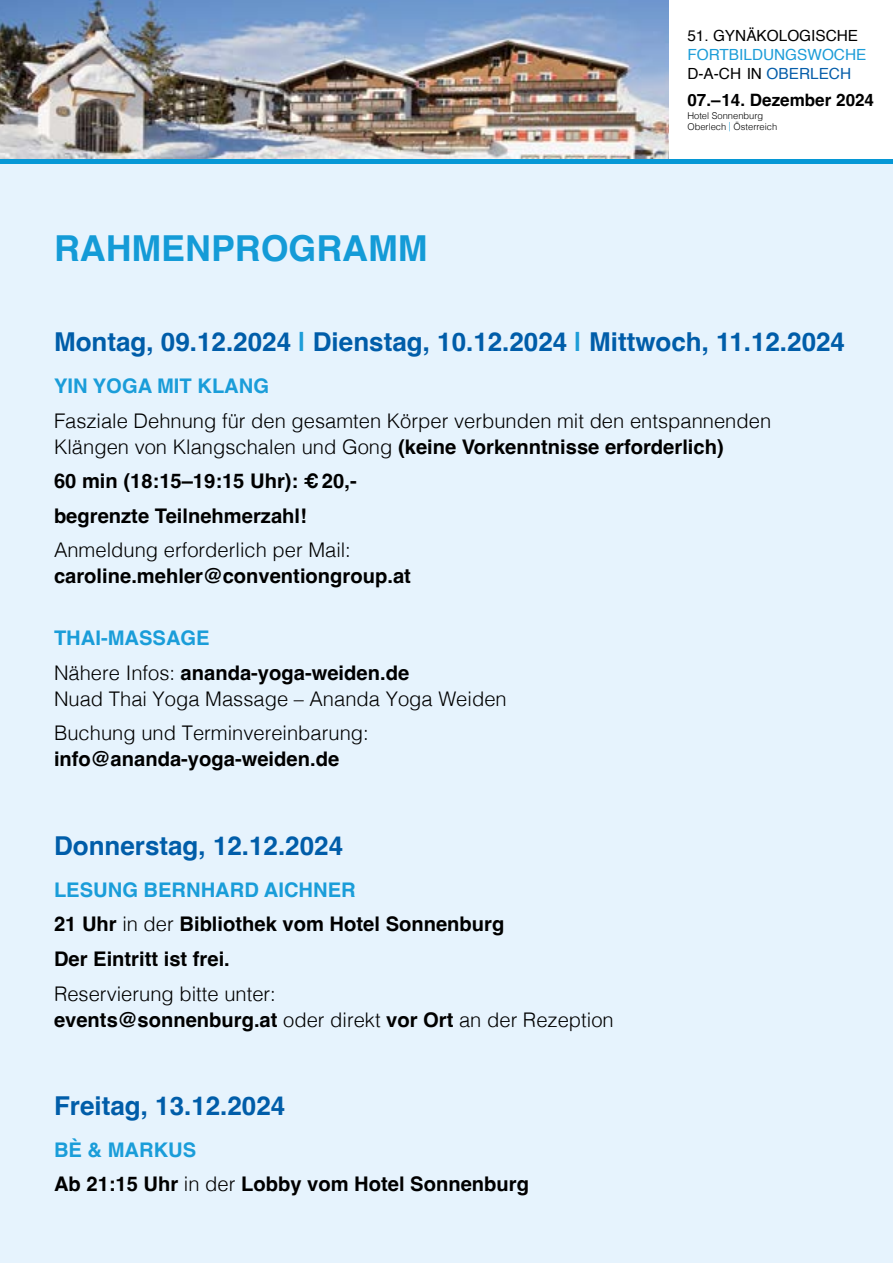
<style>
.page{position:relative;width:893px;height:1263px;background:#fff}
.page>*{position:absolute;margin:0;border:0;box-sizing:border-box;transform-origin:0 0}
.t1{font:700 35.85px "Helvetica";color:#149bd7}
.t2{font:700 25.95px "Helvetica";color:#005da9}
.t3{font:300 20.1px/26px "Helvetica";color:#000}
.t4{font:700 20.1px/34.5px "Helvetica";color:#000}
.t5{font:700 20.1px "Helvetica";color:#1a9dd9}
.t6{font:700 17.1px "Helvetica";color:#000}
.t7{font:15.3px/18.8px "Helvetica";color:#1d9dd8}
.t8{font:15.3px "Helvetica";color:#000}
.t9{font:300 9.3px/10.6px "Helvetica";color:#000}
.s1{color:#000}
.s2{color:#055da9}
.s3{color:#1d9dd8}
.s4{font-weight:700}
.s5{color:#1a9dd9}
.s6{font-weight:300}
</style>
<div class="page">
<div style="left:0;top:162px;width:893px;height:1101px;background:#e6f3fd"></div>
<img style="left:0;top:0;width:668px;height:159px">
<div style="left:0;top:159px;width:893px;height:5px;background:#0698d6"></div>
<h1 class="t1" style="left:54px;top:227px;width:375px">RAHMENPROGRAMM</h1>
<p class="t8" style="left:687px;top:24px;width:172px">51. GYNÄKOLOGISCHE</p>
<p class="t7" style="left:687px;top:46px;width:181px">FORTBILDUNGSWOCHE<br><span class="s1">D-A-CH IN</span> <span class="s2">OBERLECH</span></p>
<p class="t6" style="left:687px;top:90px;width:188px">07.–14. Dezember 2024</p>
<p class="t9" style="left:687px;top:110px;width:91px">Hotel Sonnenburg<br>Oberlech <span class="s3">|</span> Österreich</p>
<p class="t2" style="left:54px;top:326px;width:793px">Montag, 09.12.2024 <span class="s3">|</span> Dienstag, 10.12.2024 <span class="s3">|</span> Mittwoch, 11.12.2024</p>
<p class="t5" style="left:54px;top:374px;width:217px">YIN YOGA MIT KLANG</p>
<p class="t3" style="left:54px;top:406px;width:719px">Fasziale Dehnung für den gesamten Körper verbunden mit den entspannenden<br>Klängen von Klangschalen und Gong <span class="s4">(keine Vorkenntnisse erforderlich)</span></p>
<p class="t4" style="left:54px;top:466px;width:304px">60 min (18:15–19:15 Uhr): € 20,- begrenzte Teilnehmerzahl!</p>
<p class="t3" style="left:54px;top:536px;width:298px">Anmeldung erforderlich per Mail:</p>
<p class="t4" style="left:54px;top:561px;width:358px">caroline.mehler@conventiongroup.at</p>
<p class="t4" style="left:54px;top:623px;width:357px"><span class="s5">THAI-MASSAGE<br></span><span class="s6">Nähere Infos:</span> ananda-yoga-weiden.de</p>
<p class="t3" style="left:54px;top:680px;width:454px;line-height:34.5px">Nuad Thai Yoga Massage – Ananda Yoga Weiden<br>Buchung und Terminvereinbarung:</p>
<p class="t4" style="left:54px;top:744px;width:287px">info@ananda-yoga-weiden.de</p>
<p class="t2" style="left:54px;top:830px;width:291px">Donnerstag, 12.12.2024</p>
<p class="t4" style="left:54px;top:875px;width:452px"><span class="s5">LESUNG BERNHARD AICHNER<br></span>21 Uhr <span class="s6">in der</span> Bibliothek vom Hotel Sonnenburg<br>Der Eintritt ist frei.</p>
<p class="t3" style="left:54px;top:979px;width:561px">Reservierung bitte unter:<br><span class="s4">events@sonnenburg.at</span> oder direkt <span class="s4">vor Ort</span> an der Rezeption</p>
<p class="t2" style="left:54px;top:1090px;width:233px">Freitag, 13.12.2024</p>
<p class="t4" style="left:54px;top:1135px;width:477px"><span class="s5">BÈ &amp; MARKUS<br></span>Ab 21:15 Uhr <span class="s6">in der</span> Lobby vom Hotel Sonnenburg</p>
</div>
